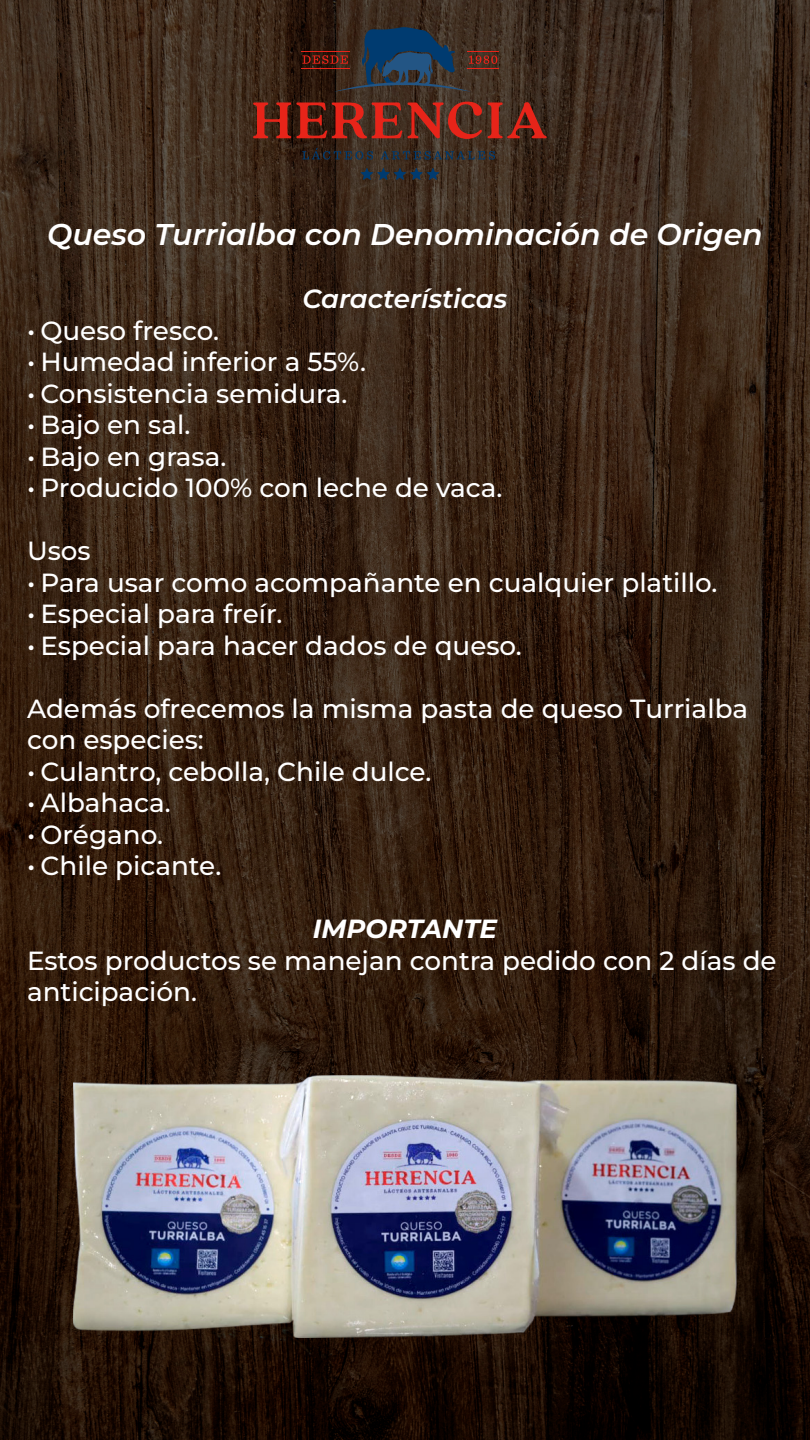
<style>
.page{position:relative;width:810px;height:1440px;background:#fff}
.page>*{position:absolute;margin:0;border:0;box-sizing:border-box;transform-origin:0 0}
.t1{font:italic 600 30px "Montserrat";color:#fff}
.t2{font:500 26.25px/31.5px "Montserrat";color:#fff}
.t3{font:italic 600 26.25px "Montserrat";color:#fff}
.t4{font:italic 700 26.25px "Montserrat";color:#fff}
</style>
<div class="page">
<img style="left:0;top:0;width:810px;height:1440px">
<svg style="left:361px;top:168px;width:78px;height:12px"></svg>
<svg style="left:302px;top:148px;width:71px;height:12px"></svg>
<svg style="left:381px;top:151px;width:114px;height:9px"></svg>
<svg style="left:253px;top:102px;width:229px;height:37px;background:#7c271a"></svg>
<svg style="left:488px;top:102px;width:59px;height:36px;background:#79291d"></svg>
<hr style="left:467px;top:51px;width:32px;height:1px;background:#e72419">
<hr style="left:467px;top:68px;width:32px;height:1px;background:#e72419">
<hr style="left:301px;top:51px;width:48px;height:1px;background:#e72419">
<hr style="left:301px;top:68px;width:48px;height:1px;background:#e72419">
<svg style="left:302px;top:27px;width:195px;height:65px;background:#313036"></svg>
<img style="left:74px;top:1075px;width:662px;height:263px">
<p class="t1" style="left:47px;top:213px;width:717px">Queso Turrialba con Denominación de Origen</p>
<p class="t3" style="left:303px;top:280px;width:206px">Características</p>
<p class="t2" style="left:27px;top:313px;width:194px">• Queso fresco.</p>
<p class="t2" style="left:27px;top:345px;width:341px">• Humedad inferior a 55%.</p>
<p class="t2" style="left:27px;top:376px;width:322px">• Consistencia semidura.</p>
<p class="t2" style="left:27px;top:408px;width:165px">• Bajo en sal.</p>
<p class="t2" style="left:27px;top:439px;width:201px">• Bajo en grasa.</p>
<p class="t2" style="left:27px;top:471px;width:477px">• Producido 100% con leche de vaca.</p>
<p class="t2" style="left:27px;top:534px;width:65px">Usos</p>
<p class="t2" style="left:27px;top:565px;width:692px">• Para usar como acompañante en cualquier platillo.</p>
<p class="t2" style="left:27px;top:597px;width:257px">• Especial para freír.</p>
<p class="t2" style="left:27px;top:628px;width:496px">• Especial para hacer dados de queso.</p>
<p class="t2" style="left:27px;top:691px;width:723px">Además ofrecemos la misma pasta de queso Turrialba con especies:</p>
<p class="t2" style="left:27px;top:754px;width:406px">• Culantro, cebolla, Chile dulce.</p>
<p class="t2" style="left:27px;top:786px;width:145px">• Albahaca.</p>
<p class="t2" style="left:27px;top:817px;width:138px">• Orégano.</p>
<p class="t2" style="left:27px;top:849px;width:196px">• Chile picante.</p>
<p class="t4" style="left:313px;top:910px;width:186px">IMPORTANTE</p>
<p class="t2" style="left:27px;top:943px;width:751px">Estos productos se manejan contra pedido con 2 días de anticipación.</p>
</div>
